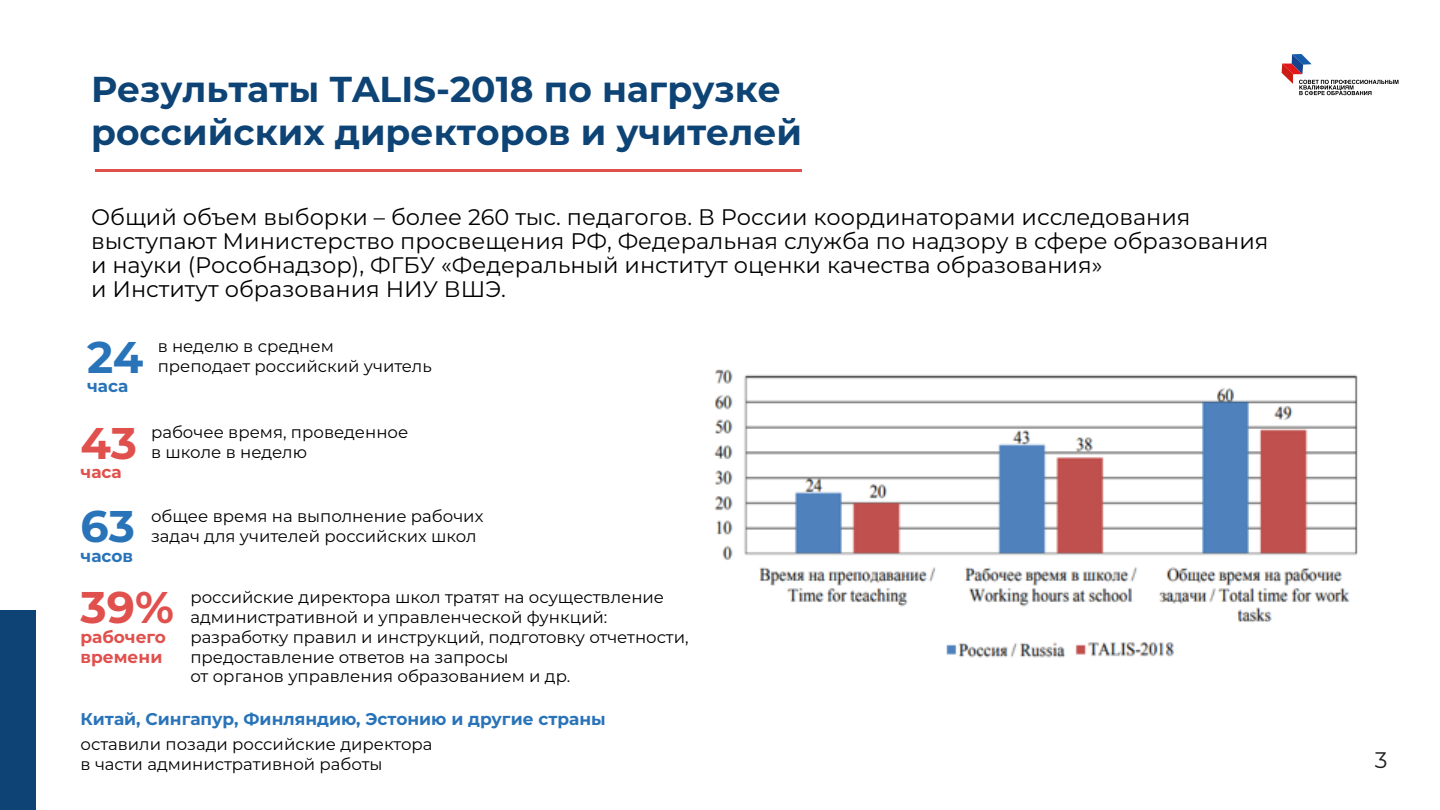
<style>
.page{position:relative;width:1440px;height:810px;background:#fff}
.page>*{position:absolute;margin:0;border:0;box-sizing:border-box;transform-origin:0 0}
.t1{font:700 44.4px "Montserrat";color:#e0504d}
.t2{font:700 44.4px "Montserrat";color:#2973b9}
.t3{font:700 36px/43.2px "Montserrat";color:#0d4475}
.t4{font:22.5px/24px "Montserrat";color:#000}
.t5{font:22.5px "Montserrat";color:#1d1d1b}
.t6{font:700 16.95px "Montserrat";color:#2973b9}
.t7{font:700 16.95px/20.4px "Montserrat";color:#e0504d}
.t8{font:16.5px/20px "Montserrat";color:#000}
</style>
<div class="page">
<svg style="left:1282px;top:54px;width:117px;height:41px"></svg>
<hr style="left:95px;top:170px;width:707px;height:2px;background:#e0504d">
<img style="left:714px;top:369px;width:644px;height:289px">
<div style="left:0;top:610px;width:35px;height:200px;background:#0d4475"></div>
<h2 class="t3" style="left:91px;top:66px;width:713px">Результаты TALIS-2018 по нагрузке российских директоров и учителей</h2>
<p class="t4" style="left:91px;top:204px;width:1179px">Общий объем выборки – более 260 тыс. педагогов. В России координаторами исследования выступают Министерство просвещения РФ, Федеральная служба по надзору в сфере образования и науки (Рособнадзор), ФГБУ «Федеральный институт оценки качества образования»<br>и Институт образования НИУ ВШЭ.</p>
<h1 class="t2" style="left:87px;top:325px;width:58px">24</h1>
<p class="t8" style="left:158px;top:336px;width:276px">в неделю в среднем<br>преподает российский учитель</p>
<p class="t6" style="left:87px;top:374px;width:43px">часа</p>
<h1 class="t1" style="left:81px;top:411px;width:58px">43</h1>
<p class="t8" style="left:151px;top:422px;width:259px">рабочее время, проведенное в школе в неделю</p>
<p class="t7" style="left:81px;top:461px;width:43px">часа</p>
<h1 class="t2" style="left:81px;top:494px;width:56px">63</h1>
<p class="t8" style="left:151px;top:506px;width:334px">общее время на выполнение рабочих задач для учителей российских школ</p>
<p class="t6" style="left:81px;top:544px;width:54px">часов</p>
<h1 class="t1" style="left:81px;top:575px;width:95px">39%</h1>
<p class="t8" style="left:190px;top:587px;width:500px">российские директора школ тратят на осуществление административной и управленческой функций: разработку правил и инструкций, подготовку отчетности, предоставление ответов на запросы<br>от органов управления образованием и др.</p>
<p class="t7" style="left:81px;top:626px;width:87px">рабочего времени</p>
<p class="t6" style="left:81px;top:707px;width:527px">Китай, Сингапур, Финляндию, Эстонию и другие страны</p>
<p class="t8" style="left:81px;top:734px;width:353px">оставили позади российские директора в части административной работы</p>
<h3 class="t5" style="left:1375px;top:745px;width:14px">3</h3>
</div>
